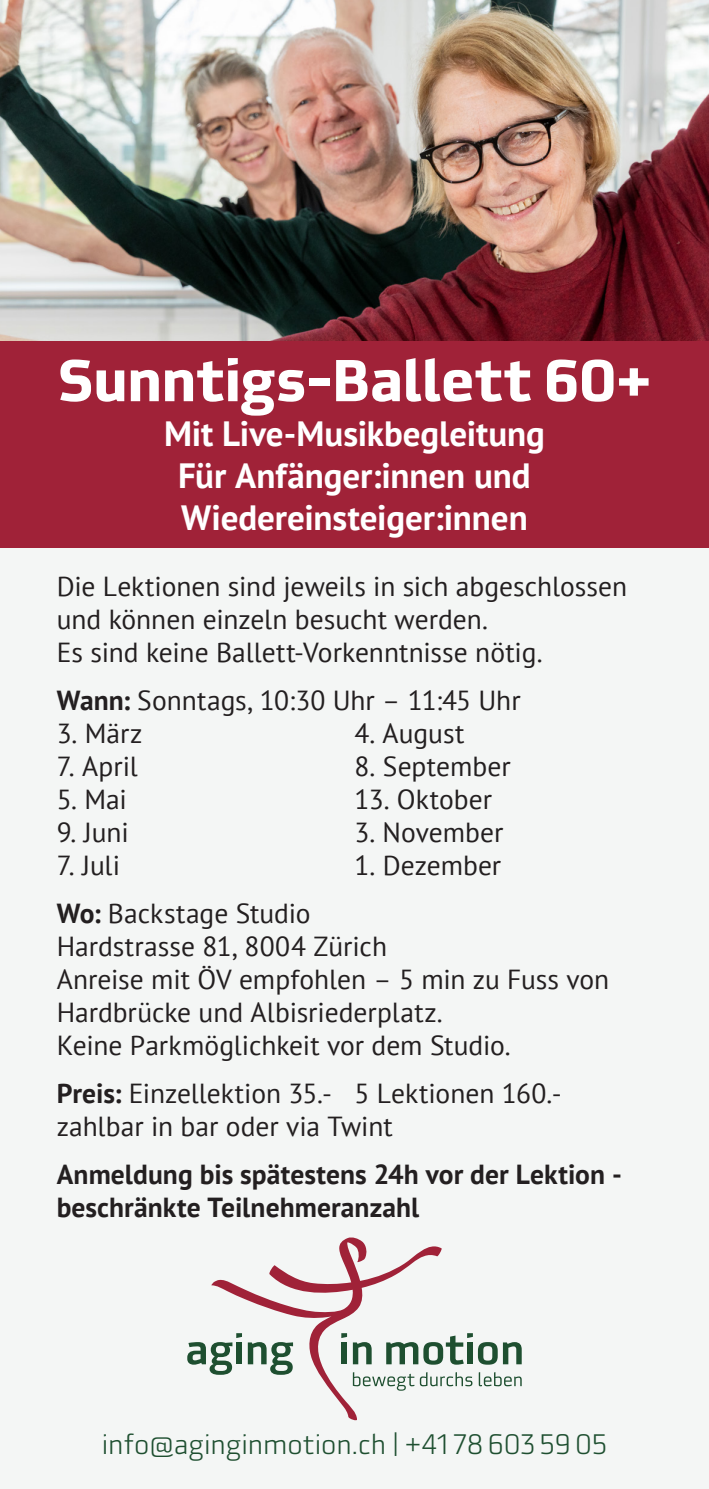
<style>
.page{position:relative;width:709px;height:1489px;background:#fff}
.page>*{position:absolute;margin:0;border:0;box-sizing:border-box;transform-origin:0 0}
.t1{font:700 57.5px "Utility Pro";letter-spacing:.005em;color:#fff}
.t2{font:700 35px "PT Sans";letter-spacing:-.005em;color:#fff}
.t3{font:27.5px/33px "PT Sans";color:#231f20}
.t4{font:700 27.5px/33px "PT Sans";color:#231f20}
.t5{font:300 27.5px "Utility Pro";letter-spacing:.01em;color:#1e4f30}
.s1{font-weight:700}
</style>
<div class="page">
<div style="left:0;top:446px;width:709px;height:1042px;background:#f4f6f5"></div>
<img style="left:0;top:0;width:709px;height:341px">
<div style="left:0;top:341px;width:709px;height:207px;background:#a02238"></div>
<svg style="left:211px;top:1237px;width:231px;height:184px"></svg>
<svg style="left:353px;top:1371px;width:61px;height:19px"></svg>
<svg style="left:420px;top:1371px;width:52px;height:15px"></svg>
<svg style="left:479px;top:1372px;width:42px;height:14px"></svg>
<div style="left:341px;top:1342px;width:6px;height:22px;background:#1e4f30"></div>
<svg style="left:341px;top:1332px;width:6px;height:5px"></svg>
<svg style="left:353px;top:1341px;width:18px;height:23px"></svg>
<svg style="left:386px;top:1332px;width:111px;height:32px"></svg>
<svg style="left:503px;top:1342px;width:18px;height:22px"></svg>
<svg style="left:187px;top:1332px;width:55px;height:42px"></svg>
<div style="left:236px;top:1342px;width:6px;height:22px;background:#1e4f30"></div>
<svg style="left:248px;top:1341px;width:45px;height:33px"></svg>
<p class="t1" style="left:58px;top:332px;width:595px">Sunntigs-Ballett 60+</p>
<p class="t2" style="left:164px;top:410px;width:382px">Mit Live-Musikbegleitung</p>
<p class="t2" style="left:178px;top:452px;width:354px">Für Anfänger:innen und</p>
<p class="t2" style="left:181px;top:494px;width:348px">Wiedereinsteiger:innen</p>
<p class="t3" style="left:57px;top:569px;width:572px">Die Lektionen sind jeweils in sich abgeschlossen</p>
<p class="t3" style="left:57px;top:602px;width:487px">und können einzeln besucht werden.<br>Es sind keine Ballett-Vorkenntnisse nötig.</p>
<p class="t3" style="left:57px;top:683px;width:465px"><span class="s1">Wann:</span> Sonntags, 10:30 Uhr – 11:45 Uhr</p>
<p class="t3" style="left:57px;top:716px;width:87px">3. März</p>
<p class="t3" style="left:354px;top:716px;width:111px">4. August</p>
<p class="t3" style="left:57px;top:749px;width:83px">7. April</p>
<p class="t3" style="left:354px;top:749px;width:158px">8. September</p>
<p class="t3" style="left:57px;top:782px;width:72px">5. Mai</p>
<p class="t3" style="left:354px;top:782px;width:139px">13. Oktober</p>
<p class="t3" style="left:57px;top:815px;width:73px">9. Juni</p>
<p class="t3" style="left:354px;top:815px;width:150px">3. November</p>
<p class="t3" style="left:57px;top:848px;width:65px">7. Juli</p>
<p class="t3" style="left:354px;top:848px;width:148px">1. Dezember</p>
<p class="t3" style="left:57px;top:896px;width:255px"><span class="s1">Wo:</span> Backstage Studio</p>
<p class="t3" style="left:57px;top:929px;width:332px">Hardstrasse 81, 8004 Zürich</p>
<p class="t3" style="left:57px;top:962px;width:554px">Anreise mit ÖV empfohlen – 5 min zu Fuss von<br>Hardbrücke und Albisriederplatz.<br>Keine Parkmöglichkeit vor dem Studio.</p>
<p class="t3" style="left:57px;top:1076px;width:506px"><span class="s1">Preis:</span> Einzellektion 35.- 5 Lektionen 160.- zahlbar in bar oder via Twint</p>
<p class="t4" style="left:57px;top:1157px;width:567px">Anmeldung bis spätestens 24h vor der Lektion - beschränkte Teilnehmeranzahl</p>
<p class="t5" style="left:102px;top:1424px;width:506px">info@aginginmotion.ch | +41 78 603 59 05</p>
</div>
